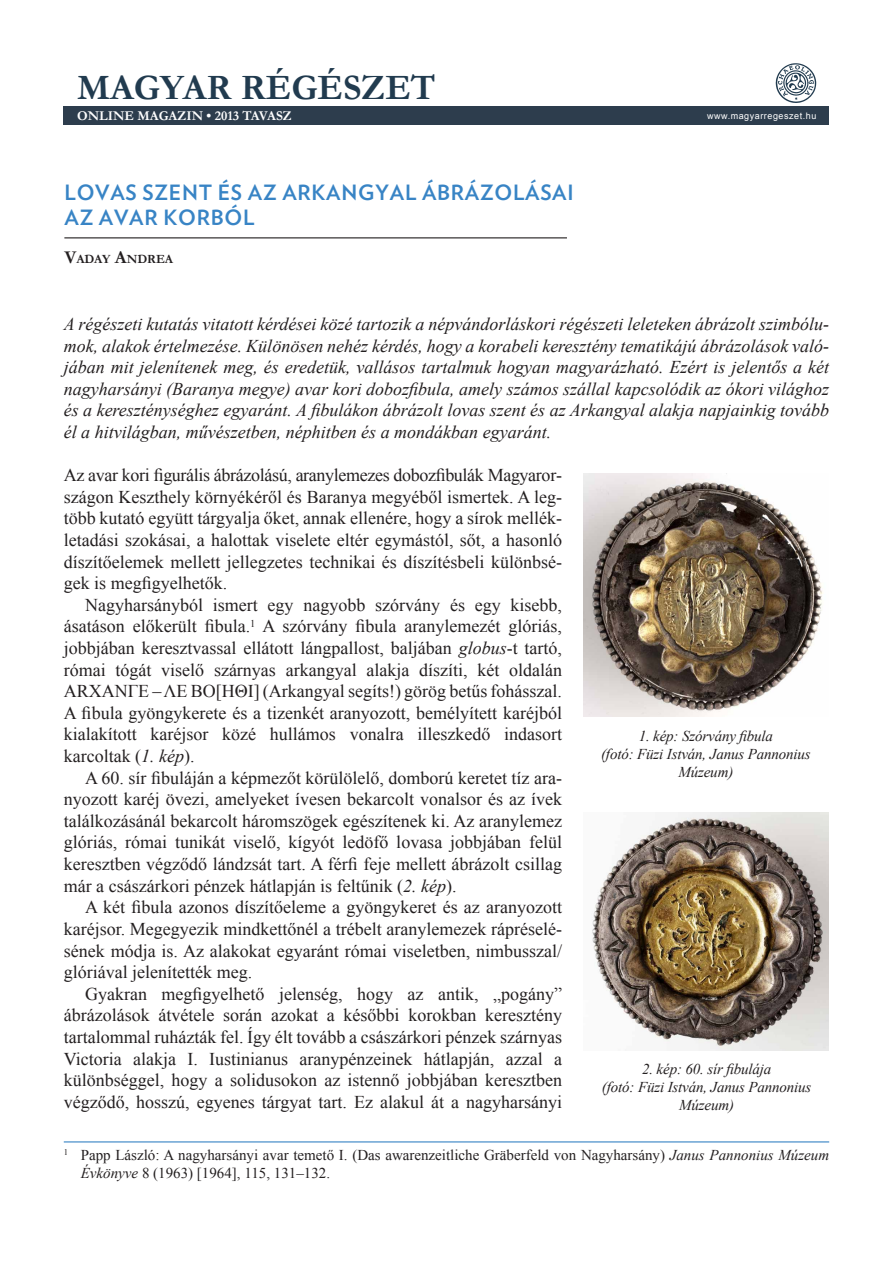
<style>
.page{position:relative;width:893px;height:1263px;background:#fff}
.page>*{position:absolute;margin:0;border:0;box-sizing:border-box;transform-origin:0 0}
.cikk_szoveg{font:700 36px "Garamond";color:#213b4f}
.cikk_cim_print{font:700 21px/25.2px "Verlag";letter-spacing:.035em;color:#3884c5}
.cikk_szoveg_print{font:18px/21.6px "Times New Roman";color:#231f20;text-align:justify}
.cikk_1bekezd_print{font:italic 18px/21.6px "Times New Roman";color:#231f20;text-align:justify}
.labjegyzet{font:15px/18px "Times New Roman";color:#231f20}
.kepalairas{font:italic 15px/18px "Times New Roman";letter-spacing:-.01em;color:#231f20;text-align:center}
.cikk_szoveg-2{font:700 13.5px "Garamond";color:#fff}
.cikk_szerz_print{font:700 12.6px "Garamond";color:#231f20}
.cikk_szoveg-3{font:9px "Arial";letter-spacing:.06em;color:#fff}
.s1{font-size:18px}
.s2{font-style:italic}
</style>
<div class="page">
<hr style="left:64px;top:237px;width:503px;height:1px;background:#231f20">
<div style="left:64px;top:107px;width:765px;height:18px;background:#2d3d4d"></div>
<img style="left:773px;top:63px;width:45px;height:44px">
<hr style="left:64px;top:1141px;width:765px;height:1px;background:#3884c5">
<img style="left:583px;top:473px;width:240px;height:244px">
<img style="left:592px;top:812px;width:236px;height:238px">
<p class="cikk_szoveg" style="left:77px;top:63px;width:360px">MAGYAR RÉGÉSZET</p>
<p class="cikk_szoveg-2" style="left:77px;top:107px;width:216px">ONLINE MAGAZIN • 2013 TAVASZ</p>
<p class="cikk_cim_print" style="left:65px;top:178px;width:511px">LOVAS SZENT ÉS AZ ARKANGYAL ÁBRÁZOLÁSAI<br>AZ AVAR KORBÓL</p>
<p class="cikk_szerz_print" style="left:64px;top:250px;width:110px"><span class="s1">V</span>ADAY <span class="s1">A</span>NDREA</p>
<p class="cikk_szoveg-3" style="left:707px;top:110px;width:111px">www.magyarregeszet.hu</p>
<p class="cikk_1bekezd_print" style="left:64px;top:313px;width:767px">A régészeti kutatás vitatott kérdései közé tartozik a népvándorláskori régészeti leleteken ábrázolt szimbólu&shy;mok, alakok értelmezése. Különösen nehéz kérdés, hogy a korabeli keresztény tematikájú ábrázolások való&shy;jában mit jelenítenek meg, és eredetük, vallásos tartalmuk hogyan magyarázható. Ezért is jelentős a két nagyharsányi (Baranya megye) avar kori dobozfibula, amely számos szállal kapcsolódik az ókori világhoz és a kereszténységhez egyaránt. A fibulákon ábrázolt lovas szent és az Arkangyal alakja napjainkig tovább él a hitvilágban, művészetben, néphitben és a mondákban egyaránt.</p>
<p class="cikk_szoveg_print" style="left:64px;top:464px;width:500px">Az avar kori figurális ábrázolású, aranylemezes dobozfibulák Magyaror&shy;szágon Keszthely környékéről és Baranya megyéből ismertek. A leg&shy;több kutató együtt tárgyalja őket, annak ellenére, hogy a sírok mellék&shy;letadási szokásai, a halottak viselete eltér egymástól, sőt, a hasonló díszítőelemek mellett jellegzetes technikai és díszítésbeli különbsé&shy;gek is megfigyelhetők.</p>
<p class="cikk_szoveg_print" style="left:64px;top:594px;width:500px;text-indent:21px">Nagyharsányból ismert egy nagyobb szórvány és egy kisebb, ásatáson előkerült fibula.<sup>1</sup> A szórvány fibula aranylemezét glóriás, jobbjában keresztvassal ellátott lángpallost, baljában <span class="s2">globus</span>-t tartó, római tógát viselő szárnyas arkangyal alakja díszíti, két oldalán ARXANΓE – ΛЕ BO[HΘI] (Arkangyal segíts!) görög betűs fohásszal.<br>A fibula gyöngykerete és a tizenkét aranyozott, bemélyített karéjból kialakított karéjsor közé hullámos vonalra illeszkedő indasort karcoltak (<span class="s2">1. kép</span>).</p>
<p class="cikk_szoveg_print" style="left:64px;top:766px;width:500px;text-indent:21px">A 60. sír fibuláján a képmezőt körülölelő, domború keretet tíz ara&shy;nyozott karéj övezi, amelyeket ívesen bekarcolt vonalsor és az ívek találkozásánál bekarcolt háromszögek egészítenek ki. Az aranylemez glóriás, római tunikát viselő, kígyót ledöfő lovasa jobbjában felül keresztben végződő lándzsát tart. A férfi feje mellett ábrázolt csillag már a császárkori pénzek hátlapján is feltűnik (<span class="s2">2. kép</span>).</p>
<p class="cikk_szoveg_print" style="left:64px;top:896px;width:500px;text-indent:21px">A két fibula azonos díszítőeleme a gyöngykeret és az aranyozott karéjsor. Megegyezik mindkettőnél a trébelt aranylemezek rápréselé&shy;sének módja is. Az alakokat egyaránt római viseletben, nimbusszal/ glóriával jelenítették meg.</p>
<p class="cikk_szoveg_print" style="left:64px;top:982px;width:500px;text-indent:21px">Gyakran megfigyelhető jelenség, hogy az antik, „pogány” ábrázolások átvétele során azokat a későbbi korokban keresztény tartalommal ruházták fel. Így élt tovább a császárkori pénzek szárnyas Victoria alakja I. Iustinianus aranypénzeinek hátlapján, azzal a különbséggel, hogy a solidusokon az istennő jobbjában keresztben végződő, hosszú, egyenes tárgyat tart. Ez alakul át a nagyharsányi</p>
<p class="labjegyzet" style="left:81px;top:1146px;width:750px;text-indent:-17px"><sup>1</sup> Papp László: A nagyharsányi avar temető I. (Das awarenzeitliche Gräberfeld von Nagyharsány) <span class="s2">Janus Pannonius Múzeum<br>Évkönyve</span> 8 (1963) [1964], 115, 131–132.</p>
<p class="kepalairas" style="left:601px;top:726px;width:211px">1. kép: Szórvány fibula<br>(fotó: Füzi István, Janus Pannonius<br>Múzeum)</p>
<p class="kepalairas" style="left:602px;top:1059px;width:211px">2. kép: 60. sír fibulája<br>(fotó: Füzi István, Janus Pannonius<br>Múzeum)</p>
</div>
